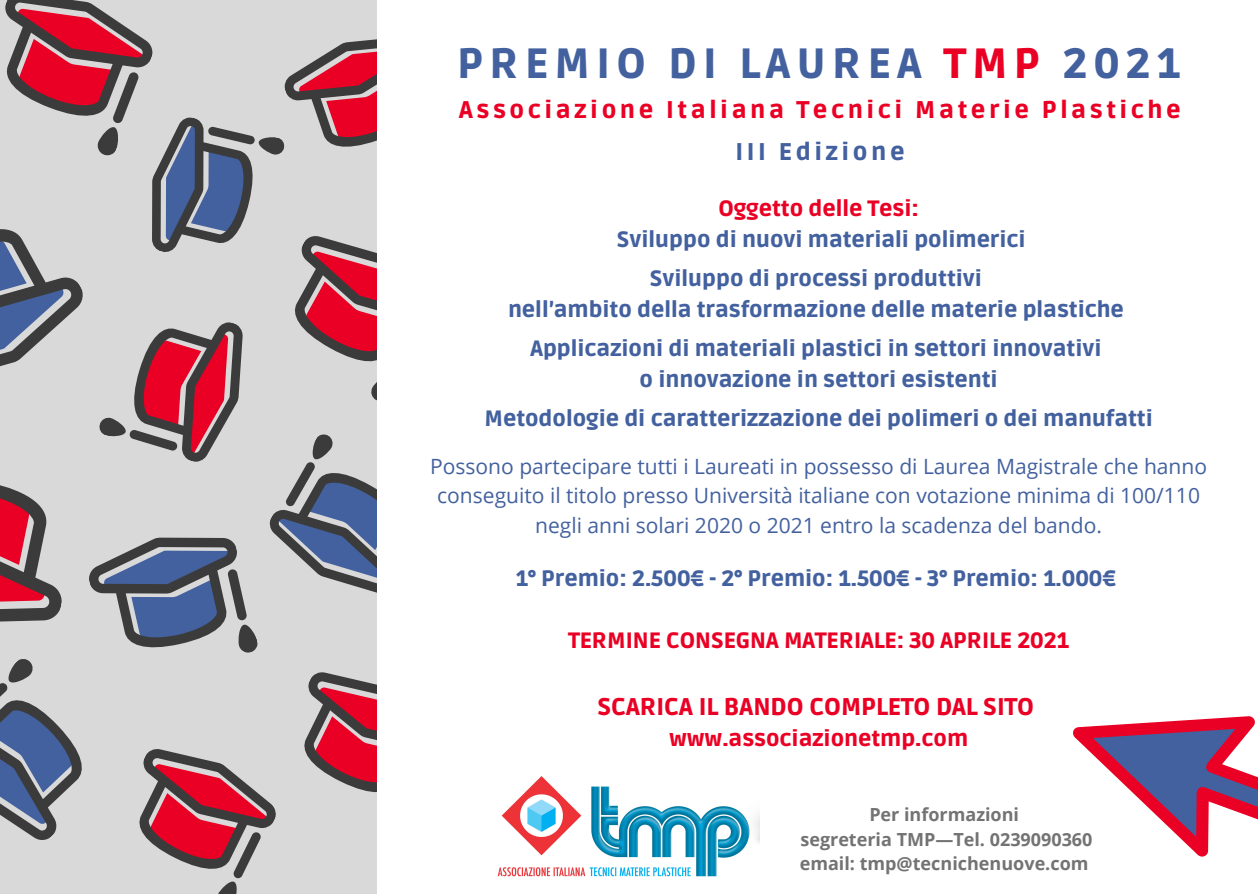
<style>
.page{position:relative;width:1258px;height:894px;background:#fff}
.page>*{position:absolute;margin:0;border:0;box-sizing:border-box;transform-origin:0 0}
.t1{font:900 42px "Ruda";letter-spacing:.15em;color:#43619f}
.t2{font:900 24px "Ruda";letter-spacing:.15em;color:#ea0024}
.t3{font:900 24px "Ruda";color:#ea0024}
.t4{font:900 24px "Ruda";letter-spacing:.15em;color:#43619f}
.t5{font:900 22.2px "Ruda";color:#43619f}
.t6{font:900 22.2px "Ruda";color:#ea0024}
.t7{font:21px/29.4px "Open Sans";color:#43619f;text-align:center}
.t8{font:700 18px "Open Sans";color:#737373}
.s1{color:#ea0024}
</style>
<div class="page">
<svg style="left:0;top:0;width:377px;height:893px;background:#baa7ae"></svg>
<img style="left:497px;top:776px;width:263px;height:101px">
<svg style="left:1073px;top:716px;width:185px;height:141px"></svg>
<p class="t1" style="left:457px;top:39px;width:724px">PREMIO DI LAUREA <span class="s1">TMP</span> 2021</p>
<p class="t2" style="left:459px;top:96px;width:723px">Associazione Italiana Tecnici Materie Plastiche</p>
<p class="t4" style="left:735px;top:138px;width:171px">III Edizione</p>
<p class="t6" style="left:718px;top:195px;width:202px">Oggetto delle Tesi:</p>
<p class="t5" style="left:617px;top:226px;width:410px">Sviluppo di nuovi materiali polimerici</p>
<p class="t5" style="left:650px;top:265px;width:334px">Sviluppo di processi produttivi</p>
<p class="t5" style="left:508px;top:296px;width:617px">nell’ambito della trasformazione delle materie plastiche</p>
<p class="t5" style="left:530px;top:335px;width:573px">Applicazioni di materiali plastici in settori innovativi</p>
<p class="t5" style="left:639px;top:366px;width:360px">o innovazione in settori esistenti</p>
<p class="t5" style="left:484px;top:405px;width:670px">Metodologie di caratterizzazione dei polimeri o dei manufatti</p>
<p class="t7" style="left:430px;top:451px;width:778px">Possono partecipare tutti i Laureati in possesso di Laurea Magistrale che hanno conseguito il titolo presso Università italiane con votazione minima di 100/110 negli anni solari 2020 o 2021 entro la scadenza del bando.</p>
<p class="t5" style="left:516px;top:565px;width:602px">1° Premio: 2.500€ - 2° Premio: 1.500€ - 3° Premio: 1.000€</p>
<p class="t6" style="left:568px;top:627px;width:502px">TERMINE CONSEGNA MATERIALE: 30 APRILE 2021</p>
<p class="t3" style="left:597px;top:692px;width:438px">SCARICA IL BANDO COMPLETO DAL SITO</p>
<p class="t6" style="left:669px;top:725px;width:300px">www.associazionetmp.com</p>
<p class="t8" style="left:869px;top:802px;width:151px">Per informazioni</p>
<p class="t8" style="left:800px;top:826px;width:294px">segreteria TMP—Tel. 0239090360</p>
<p class="t8" style="left:800px;top:850px;width:290px">email: tmp@tecnichenuove.com</p>
</div>
